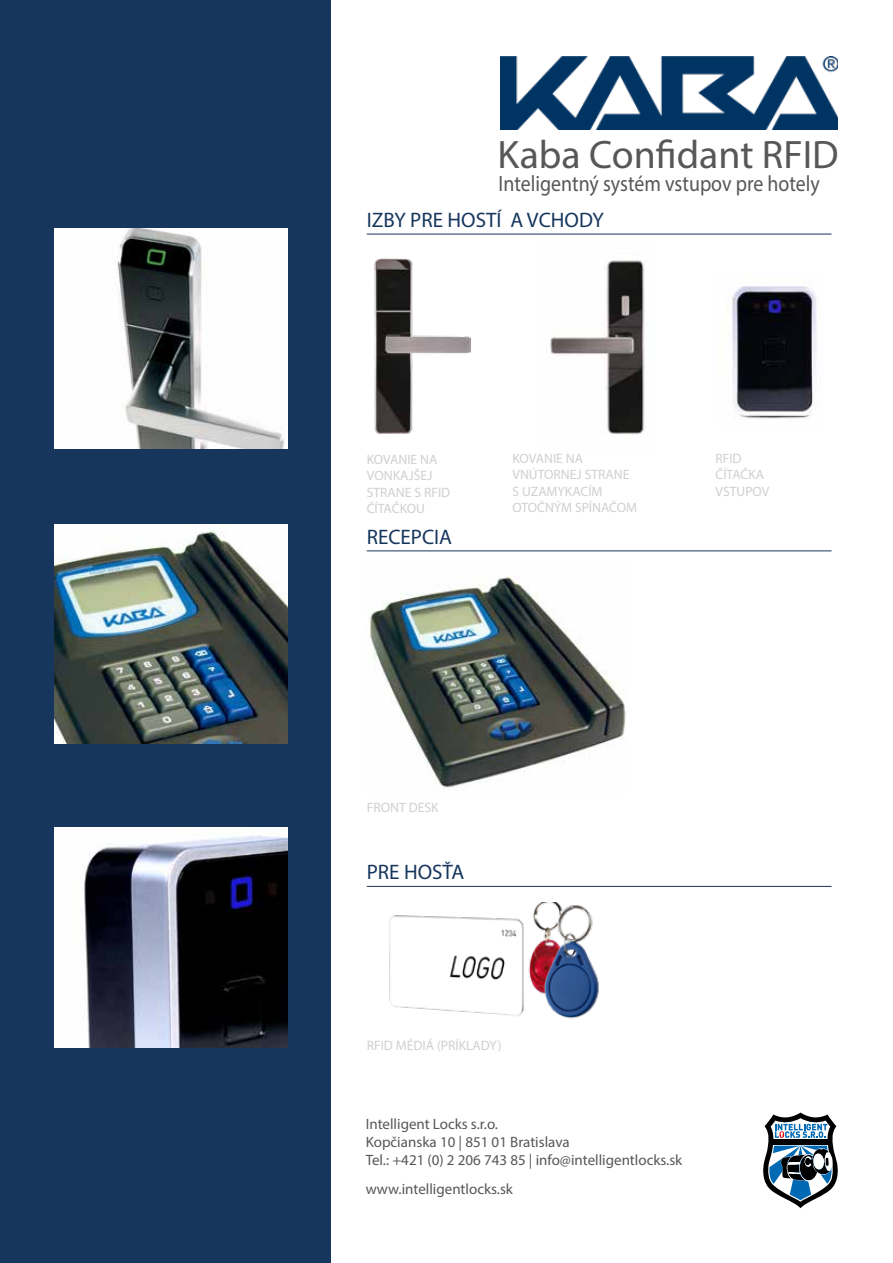
<style>
.page{position:relative;width:893px;height:1263px;background:#fff}
.page>*{position:absolute;margin:0;border:0;box-sizing:border-box;transform-origin:0 0}
.t1{font:39.9px "Myriad Pro";color:#575756}
.t2{font:22.2px "Myriad Pro";color:#575756;scale:.89 1}
.t3{font:21px "Myriad Pro";color:#17365d}
.t4{font:15px/18px "Myriad Pro";color:#575756}
.t5{font:13.65px/16.4px "Myriad Pro";color:#d0d0d0}
</style>
<div class="page">
<div style="left:0;top:0;width:331px;height:1263px;background:#17365d"></div>
<img style="left:54px;top:229px;width:234px;height:219px">
<img style="left:54px;top:524px;width:234px;height:220px">
<img style="left:54px;top:828px;width:234px;height:219px">
<img style="left:501px;top:56px;width:337px;height:73px">
<img style="left:550px;top:259px;width:95px;height:176px">
<img style="left:368px;top:575px;width:258px;height:213px">
<img style="left:727px;top:286px;width:90px;height:133px">
<img style="left:375px;top:258px;width:95px;height:176px">
<img style="left:389px;top:902px;width:210px;height:117px">
<hr style="left:367px;top:886px;width:464px;height:1px;background:#17365d">
<hr style="left:367px;top:234px;width:464px;height:1px;background:#17365d">
<hr style="left:367px;top:551px;width:464px;height:1px;background:#17365d">
<svg style="left:763px;top:1112px;width:75px;height:96px"></svg>
<div style="left:405px;top:949px;width:43px;height:35px;background:#fff"></div>
<h1 class="t1" style="left:497px;top:130px;width:343px">Kaba Confidant RFID</h1>
<h2 class="t2" style="left:499px;top:170px;width:363px">Inteligentný systém vstupov pre hotely</h2>
<h3 class="t3" style="left:367px;top:207px;width:239px">IZBY PRE HOSTÍ A VCHODY</h3>
<p class="t5" style="left:367px;top:451px;width:85px">KOVANIE NA<br>VONKAJŠEJ<br>STRANE S RFID<br>ČÍTAČKOU</p>
<p class="t5" style="left:512px;top:450px;width:126px">KOVANIE NA<br>VNÚTORNEJ STRANE<br>S UZAMYKACÍM<br>OTOČNÝM SPÍNAČOM</p>
<h3 class="t3" style="left:367px;top:524px;width:87px">RECEPCIA</h3>
<p class="t5" style="left:715px;top:450px;width:56px">RFID<br>ČÍTAČKA<br>VSTUPOV</p>
<p class="t5" style="left:367px;top:799px;width:73px">FRONT DESK</p>
<h3 class="t3" style="left:367px;top:859px;width:99px">PRE HOSŤA</h3>
<p class="t5" style="left:367px;top:1037px;width:136px">RFID MÉDIÁ (PRÍKLADY)</p>
<p class="t4" style="left:366px;top:1114px;width:318px">Intelligent Locks s.r.o.<br>Kopčianska 10 | 851 01 Bratislava<br>Tel.: +421 (0) 2 206 743 85 | info@intelligentlocks.sk</p>
<p class="t4" style="left:366px;top:1179px;width:149px">www.intelligentlocks.sk</p>
</div>
